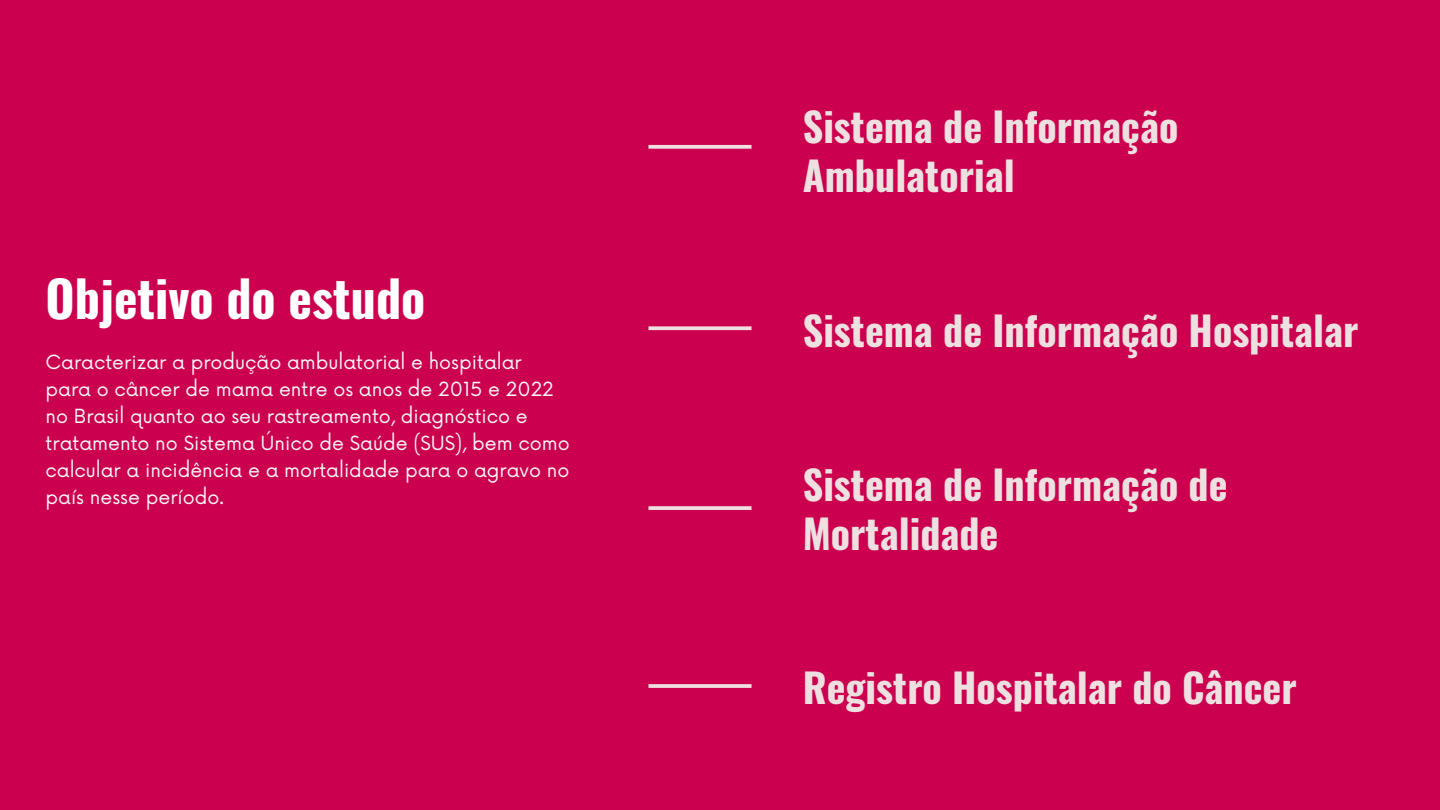
<style>
.page{position:relative;width:1440px;height:810px;background:#cb004f}
.page>*{position:absolute;margin:0;border:0;box-sizing:border-box;transform-origin:0 0}
.t1{font:700 50px "Oswald";color:#fff}
.t2{font:700 40px/48.8px "Oswald";color:#eee0e0}
.t3{font:19px/27px "Now";color:#f8f8f8}
</style>
<div class="page">
<svg style="left:648px;top:145px;width:104px;height:4px"></svg>
<svg style="left:648px;top:326px;width:104px;height:4px"></svg>
<svg style="left:648px;top:506px;width:104px;height:4px"></svg>
<svg style="left:648px;top:684px;width:104px;height:4px"></svg>
<h2 class="t1" style="left:46px;top:259px;width:381px">Objetivo do estudo</h2>
<h1 class="t3" style="left:46px;top:350px;width:526px">Caracterizar a produção ambulatorial e hospitalar para o câncer de mama entre os anos de 2015 e 2022 no Brasil quanto ao seu rastreamento, diagnóstico e tratamento no Sistema Único de Saúde (SUS), bem como calcular a incidência e a mortalidade para o agravo no país nesse período.</h1>
<p class="t2" style="left:803px;top:101px;width:377px">Sistema de Informação<br>Ambulatorial</p>
<h2 class="t2" style="left:803px;top:304px;width:557px">Sistema de Informação Hospitalar</h2>
<h2 class="t2" style="left:803px;top:459px;width:426px">Sistema de Informação de<br>Mortalidade</h2>
<h2 class="t2" style="left:803px;top:662px;width:495px">Registro Hospitalar do Câncer</h2>
</div>
